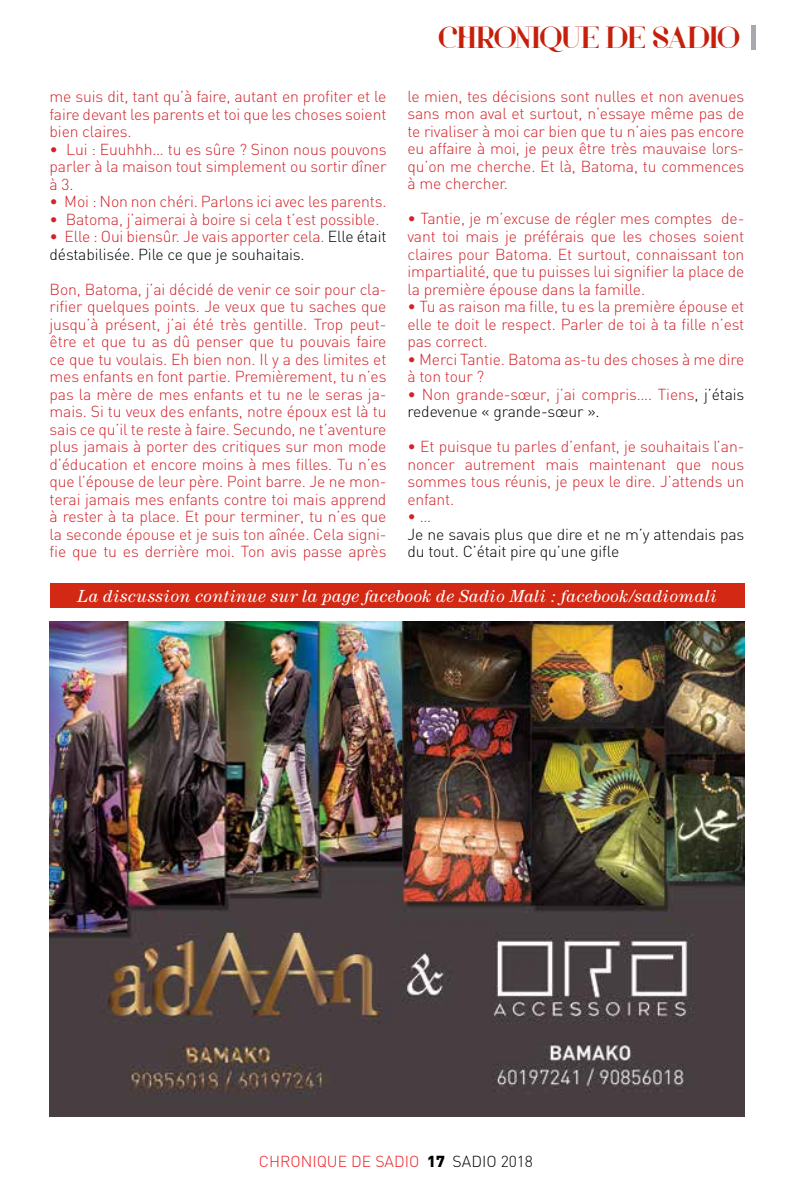
<style>
.page{position:relative;width:794px;height:1191px;background:#fff}
.page>*{position:absolute;margin:0;border:0;box-sizing:border-box;transform-origin:0 0}
.t1{font:31.5px "Voor";letter-spacing:-.03em;color:#c5200b}
.t2{font:italic 17.5px "Century";letter-spacing:.015em;color:#fff}
.t3{font:300 15.75px/17.5px "DIN";letter-spacing:-.01em;color:#d2232a;text-align:justify}
.t4{font:300 15.75px/17.5px "DIN";letter-spacing:-.01em;color:#000}
.t5{font:300 15.75px "DIN";color:#ed1d24}
.s1{color:#d2232a}
.s2{color:#000}
.s3{font-weight:900;color:#000}
</style>
<div class="page">
<div style="left:50px;top:583px;width:694px;height:25px;background:#d32813"></div>
<div style="left:751px;top:25px;width:5px;height:25px;background:#a7a9ac"></div>
<img style="left:50px;top:622px;width:694px;height:494px">
<p class="t3" style="left:50px;top:87px;width:338px">me suis dit, tant qu’à faire, autant en profiter et le faire devant les parents et toi que les choses soient bien claires.</p>
<p class="t3" style="left:50px;top:140px;width:338px">• Lui : Euuhhh… tu es sûre ? Sinon nous pouvons parler à la maison tout simplement ou sortir dîner à 3.</p>
<p class="t3" style="left:50px;top:192px;width:338px">• Moi : Non non chéri. Parlons ici avec les parents.</p>
<p class="t3" style="left:50px;top:210px;width:331px">• Batoma, j’aimerai à boire si cela t’est possible.</p>
<p class="t4" style="left:50px;top:227px;width:338px"><span class="s1">• Elle : Oui biensûr. Je vais apporter cela.</span> Elle était déstabilisée. Pile ce que je souhaitais.</p>
<p class="t3" style="left:50px;top:280px;width:338px">Bon, Batoma, j’ai décidé de venir ce soir pour cla&shy;rifier quelques points. Je veux que tu saches que jusqu’à présent, j’ai été très gentille. Trop peut&shy;être et que tu as dû penser que tu pouvais faire ce que tu voulais. Eh bien non. I l y a des limites et mes enfants en font partie. Premièrement, tu n’es pas la mère de mes enfants et tu ne le seras ja&shy;mais. Si tu veux des enfants, notre époux est là tu sais ce qu’il te reste à faire. Secundo, ne t’aventure plus jamais à porter des critiques sur mon mode d’éducation et encore moins à mes filles. Tu n’es que l’épouse de leur père. Point barre. Je ne mon&shy;terai jamais mes enfants contre toi mais apprend à rester à ta place. Et pour terminer, tu n’es que la seconde épouse et je suis ton aînée. Cela signi&shy;fie que tu es derrière moi. Ton avis passe après</p>
<h1 class="t1" style="left:438px;top:19px;width:304px">CHRONIQUE DE SADIO</h1>
<p class="t3" style="left:407px;top:87px;width:338px">le mien, tes décisions sont nulles et non avenues sans mon aval et surtout, n’essaye même pas de te rivaliser à moi car bien que tu n’aies pas encore eu affaire à moi, je peux être très mauvaise lors&shy;qu’on me cherche. Et là, Batoma, tu commences à me chercher.</p>
<p class="t3" style="left:407px;top:210px;width:338px">• Tantie, je m’excuse de régler mes comptes de&shy;vant toi mais je préférais que les choses soient claires pour Batoma. Et surtout, connaissant ton impartialité, que tu puisses lui signifier la place de la première épouse dans la famille.</p>
<p class="t3" style="left:407px;top:297px;width:338px">• Tu as raison ma fille, tu es la première épouse et elle te doit le respect. Parler de toi à ta fille n’est pas correct.</p>
<p class="t3" style="left:407px;top:350px;width:338px">• Merci Tantie. Batoma as-tu des choses à me dire à ton tour ?</p>
<p class="t3" style="left:407px;top:385px;width:338px">• Non grande-sœur, j’ai compris…. Tiens<span class="s2">, j’étais redevenue « grande-sœur ».</span></p>
<p class="t3" style="left:407px;top:437px;width:338px">• Et puisque tu parles d’enfant, je souhaitais l’an&shy;noncer autrement mais maintenant que nous sommes tous réunis, je peux le dire. J’attends un enfant.</p>
<p class="t3" style="left:407px;top:507px;width:25px">•…</p>
<p class="t4" style="left:407px;top:525px;width:338px">Je ne savais plus que dire et ne m’y attendais pas du tout. C’était pire qu’une gifle</p>
<p class="t2" style="left:78px;top:586px;width:641px">La discussion continue sur la page facebook de Sadio Mali : facebook/sadiomali</p>
<p class="t5" style="left:259px;top:1151px;width:276px">ch ronique de sadio <span class="s3">17</span> <span class="s2">sadio 2018</span></p>
</div>
